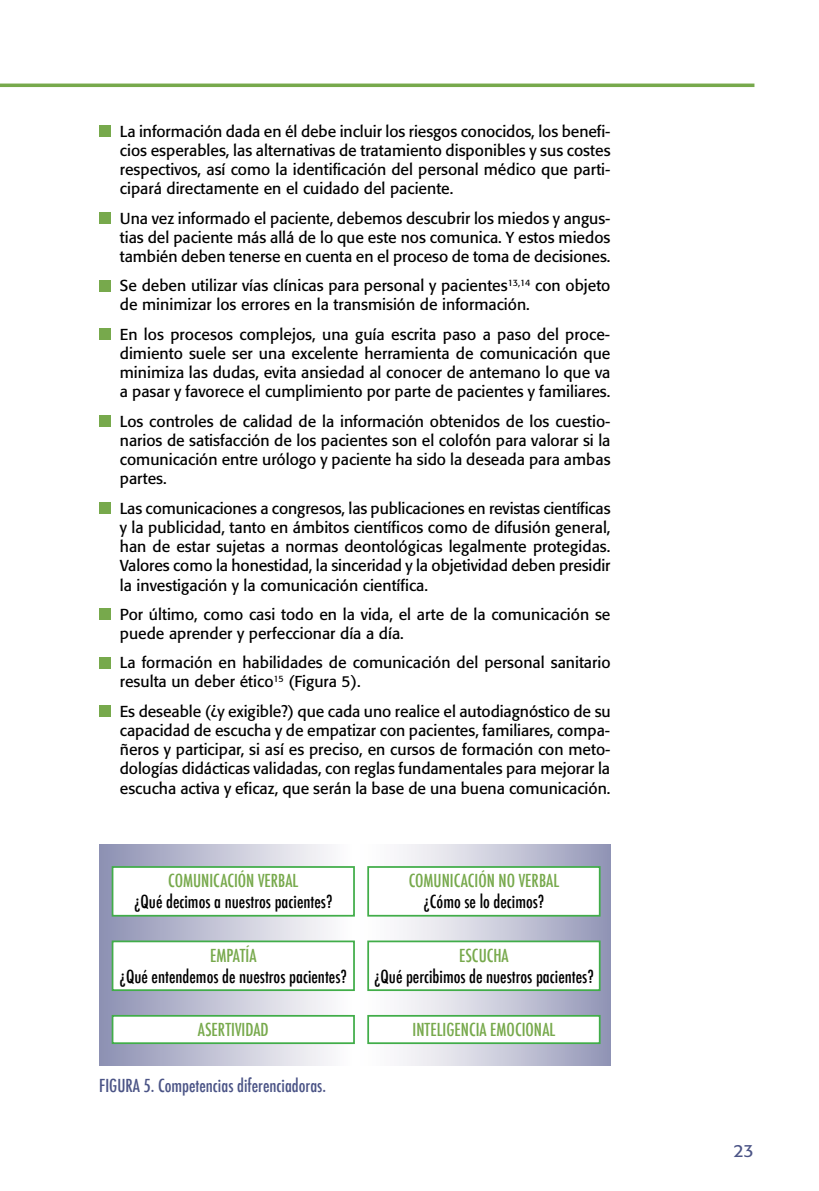
<style>
.page{position:relative;width:819px;height:1191px;background:#fff}
.page>*{position:absolute;margin:0;border:0;box-sizing:border-box;transform-origin:0 0}
.t1{font:500 condensed 17.5px "Futura";color:#000}
.t2{font:500 condensed 17.5px "Futura";color:#77a94c}
.t3{font:500 condensed 17.5px "Futura";color:#4b5486}
.t4{font:17.5px "Formata";color:#4b5486}
.t5{font:15.75px/19.2px "Formata";color:#000;text-align:justify}
</style>
<div class="page">
<hr style="left:0;top:84px;width:754px;height:3px;background:#77a94c">
<div style="left:99px;top:125px;width:12px;height:12px;background:#77a94c"></div>
<div style="left:99px;top:212px;width:12px;height:11px;background:#77a94c"></div>
<div style="left:99px;top:280px;width:12px;height:11px;background:#77a94c"></div>
<div style="left:99px;top:328px;width:12px;height:12px;background:#77a94c"></div>
<div style="left:99px;top:415px;width:12px;height:11px;background:#77a94c"></div>
<div style="left:99px;top:502px;width:12px;height:11px;background:#77a94c"></div>
<div style="left:99px;top:608px;width:12px;height:12px;background:#77a94c"></div>
<div style="left:99px;top:657px;width:12px;height:11px;background:#77a94c"></div>
<div style="left:99px;top:705px;width:12px;height:11px;background:#77a94c"></div>
<svg style="left:99px;top:844px;width:511px;height:221px"></svg>
<div style="left:112px;top:867px;width:242px;height:48px;background:#fff"></div>
<div style="left:112px;top:866px;width:243px;height:50px;border:2px solid #41ad49"></div>
<div style="left:368px;top:867px;width:231px;height:48px;background:#fff"></div>
<div style="left:367px;top:866px;width:233px;height:50px;border:2px solid #41ad49"></div>
<div style="left:112px;top:941px;width:242px;height:49px;background:#fff"></div>
<div style="left:112px;top:940px;width:243px;height:51px;border:2px solid #41ad49"></div>
<div style="left:368px;top:941px;width:231px;height:49px;background:#fff"></div>
<div style="left:367px;top:940px;width:233px;height:51px;border:2px solid #41ad49"></div>
<div style="left:112px;top:1015px;width:242px;height:28px;background:#fff"></div>
<div style="left:112px;top:1015px;width:243px;height:29px;border:2px solid #41ad49"></div>
<div style="left:368px;top:1015px;width:231px;height:28px;background:#fff"></div>
<div style="left:367px;top:1015px;width:233px;height:29px;border:2px solid #41ad49"></div>
<p class="t5" style="left:120px;top:121px;width:492px">La información dada en él debe incluir los riesgos conocidos, los benefi&shy;cios esperables, las alternativas de tratamiento disponibles y sus costes respectivos, así como la identificación del personal médico que parti&shy;cipará directamente en el cuidado del paciente.</p>
<p class="t5" style="left:120px;top:208px;width:492px">Una vez informado el paciente, debemos descubrir los miedos y angus&shy;tias del paciente más allá de lo que este nos comunica. Y estos miedos también deben tenerse en cuenta en el proceso de toma de decisiones.</p>
<p class="t5" style="left:120px;top:276px;width:492px">Se deben utilizar vías clínicas para personal y pacientes<sup>13,14</sup> con objeto de minimizar los errores en la transmisión de información.</p>
<p class="t5" style="left:120px;top:324px;width:492px">En los procesos complejos, una guía escrita paso a paso del proce&shy;dimiento suele ser una excelente herramienta de comunicación que minimiza las dudas, evita ansiedad al conocer de antemano lo que va a pasar y favorece el cumplimiento por parte de pacientes y familiares.</p>
<p class="t5" style="left:120px;top:411px;width:492px">Los controles de calidad de la información obtenidos de los cuestio&shy;narios de satisfacción de los pacientes son el colofón para valorar si la comunicación entre urólogo y paciente ha sido la deseada para ambas partes.</p>
<p class="t5" style="left:120px;top:498px;width:492px">Las comunicaciones a congresos, las publicaciones en revistas científicas y la publicidad, tanto en ámbitos científicos como de difusión general, han de estar sujetas a normas deontológicas legalmente protegidas.<br>Valores como la honestidad, la sinceridad y la objetividad deben presidir la investigación y la comunicación científica.</p>
<p class="t5" style="left:120px;top:604px;width:492px">Por último, como casi todo en la vida, el arte de la comunicación se puede aprender y perfeccionar día a día.</p>
<p class="t5" style="left:120px;top:653px;width:492px">La formación en habilidades de comunicación del personal sanitario resulta un deber ético<sup>15</sup> (Figura 5).</p>
<p class="t5" style="left:120px;top:701px;width:492px">Es deseable (¿y exigible?) que cada uno realice el autodiagnóstico de su capacidad de escucha y de empatizar con pacientes, familiares, compa&shy;ñeros y participar, si así es preciso, en cursos de formación con meto&shy;dologías didácticas validadas, con reglas fundamentales para mejorar la escucha activa y eficaz, que serán la base de una buena comunicación.</p>
<p class="t2" style="left:168px;top:869px;width:9px">COMUNICACIÓN</p>
<p class="t2" style="left:258px;top:869px;width:15px">VERBAL</p>
<p class="t1" style="left:134px;top:890px;width:200px">¿Qué decimos a nuestros pacientes?</p>
<p class="t2" style="left:210px;top:944px;width:30px">EM PATÍA</p>
<p class="t1" style="left:119px;top:965px;width:229px">¿Qué entendemos de nuestros pacientes?</p>
<p class="t2" style="left:408px;top:869px;width:9px">COMUNICACIÓN</p>
<p class="t2" style="left:498px;top:869px;width:35px">NO VERBAL</p>
<p class="t1" style="left:423px;top:890px;width:122px">¿Cómo se lo decimos?</p>
<p class="t2" style="left:459px;top:944px;width:22px">ESCUCHA</p>
<p class="t1" style="left:374px;top:965px;width:221px">¿Qué percibimos de nuestros pacientes?</p>
<p class="t2" style="left:198px;top:1018px;width:51px">ASERTIVIDAD</p>
<p class="t2" style="left:412px;top:1018px;width:7px">INTELI</p>
<p class="t2" style="left:446px;top:1018px;width:16px">GENCIA</p>
<p class="t2" style="left:490px;top:1018px;width:9px">EMOCIONAL</p>
<p class="t3" style="left:99px;top:1074px;width:228px">FIGURA 5. Competencias diferenciadoras.</p>
<p class="t4" style="left:733px;top:1140px;width:22px">23</p>
</div>
